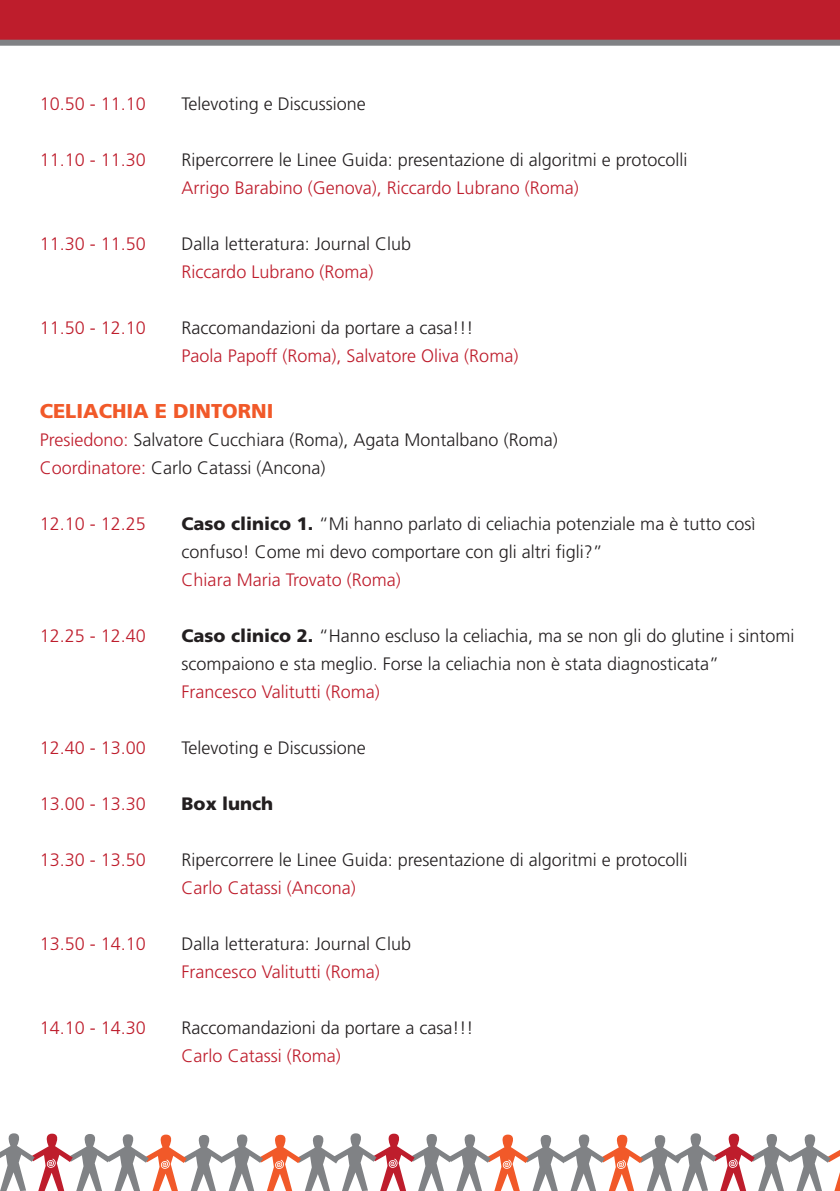
<style>
.page{position:relative;width:840px;height:1191px;background:#fff}
.page>*{position:absolute;margin:0;border:0;box-sizing:border-box;transform-origin:0 0}
.t1{font:900 20px "Frutiger LT Std";color:#f15929}
.t2{font:300 18px/28px "Frutiger LT Std";color:#231f20}
.t3{font:300 18px "Frutiger LT Std";color:#be1d2c}
.t4{font:900 18px "Frutiger LT Std";color:#231f20}
.s1{color:#be1d2c}
.s2{font-weight:900}
</style>
<div class="page">
<svg style="left:0;top:1133px;width:839px;height:58px"></svg>
<div style="left:0;top:0;width:839px;height:40px;background:#be1d2c"></div>
<div style="left:0;top:40px;width:839px;height:6px;background:#808285"></div>
<p class="t3" style="left:40px;top:93px;width:108px">10.50 - 11.10</p>
<p class="t2" style="left:181px;top:90px;width:186px">Televoting e Discussione</p>
<p class="t3" style="left:40px;top:149px;width:108px">11.10 - 11.30</p>
<p class="t2" style="left:181px;top:146px;width:507px">Ripercorrere le Linee Guida: presentazione di algoritmi e protocolli</p>
<p class="t3" style="left:181px;top:177px;width:398px">Arrigo Barabino (Genova), Riccardo Lubrano (Roma)</p>
<p class="t3" style="left:40px;top:233px;width:108px">11.30 - 11.50</p>
<p class="t2" style="left:181px;top:230px;width:231px">Dalla letteratura: Journal Club</p>
<p class="t3" style="left:181px;top:261px;width:193px">Riccardo Lubrano (Roma)</p>
<p class="t3" style="left:40px;top:317px;width:108px">11.50 - 12.10</p>
<p class="t2" style="left:181px;top:314px;width:293px">Raccomandazioni da portare a casa!!!</p>
<p class="t3" style="left:181px;top:345px;width:338px">Paola Papoff (Roma), Salvatore Oliva (Roma)</p>
<p class="t1" style="left:40px;top:399px;width:198px">CELIACHIA E DINTORN</p>
<p class="t1" style="left:266px;top:399px;width:8px">I</p>
<p class="t2" style="left:40px;top:426px;width:519px"><span class="s1">Presiedono:</span> Salvatore Cucchiara (Roma), Agata Montalbano (Roma)<br><span class="s1">Coordinatore:</span> Carlo Catassi (Ancona)</p>
<p class="t3" style="left:40px;top:513px;width:108px">12.10 - 12.25</p>
<p class="t2" style="left:181px;top:510px;width:575px"><span class="s2">Caso clinico 1.</span> “Mi hanno parlato di celiachia potenziale ma è tutto così confuso! Come mi devo comportare con gli altri figli?”</p>
<p class="t3" style="left:181px;top:570px;width:221px">Chiara Maria Trovato (Roma)</p>
<p class="t3" style="left:40px;top:626px;width:108px">12.25 - 12.40</p>
<p class="t2" style="left:181px;top:622px;width:614px"><span class="s2">Caso clinico 2.</span> “Hanno escluso la celiachia, ma se non gli do glutine i sintomi scompaiono e sta meglio. Forse la celiachia non è stata diagnosticata”</p>
<p class="t3" style="left:181px;top:682px;width:199px">Francesco Valitutti (Roma)</p>
<p class="t3" style="left:40px;top:738px;width:108px">12.40 - 13.00</p>
<p class="t2" style="left:181px;top:734px;width:186px">Televoting e Discussione</p>
<p class="t3" style="left:40px;top:794px;width:108px">13.00 - 13.30</p>
<p class="t4" style="left:181px;top:793px;width:93px">Box lunch</p>
<p class="t3" style="left:40px;top:850px;width:108px">13.30 - 13.50</p>
<p class="t2" style="left:181px;top:846px;width:507px">Ripercorrere le Linee Guida: presentazione di algoritmi e protocolli</p>
<p class="t3" style="left:181px;top:878px;width:176px">Carlo Catassi (Ancona)</p>
<p class="t3" style="left:40px;top:934px;width:108px">13.50 - 14.10</p>
<p class="t2" style="left:181px;top:930px;width:231px">Dalla letteratura: Journal Club</p>
<p class="t3" style="left:181px;top:962px;width:199px">Francesco Valitutti (Roma)</p>
<p class="t3" style="left:40px;top:1018px;width:108px">14.10 - 14.30</p>
<p class="t2" style="left:181px;top:1014px;width:293px">Raccomandazioni da portare a casa!!!</p>
<p class="t3" style="left:181px;top:1046px;width:161px">Carlo Catassi (Roma)</p>
</div>
